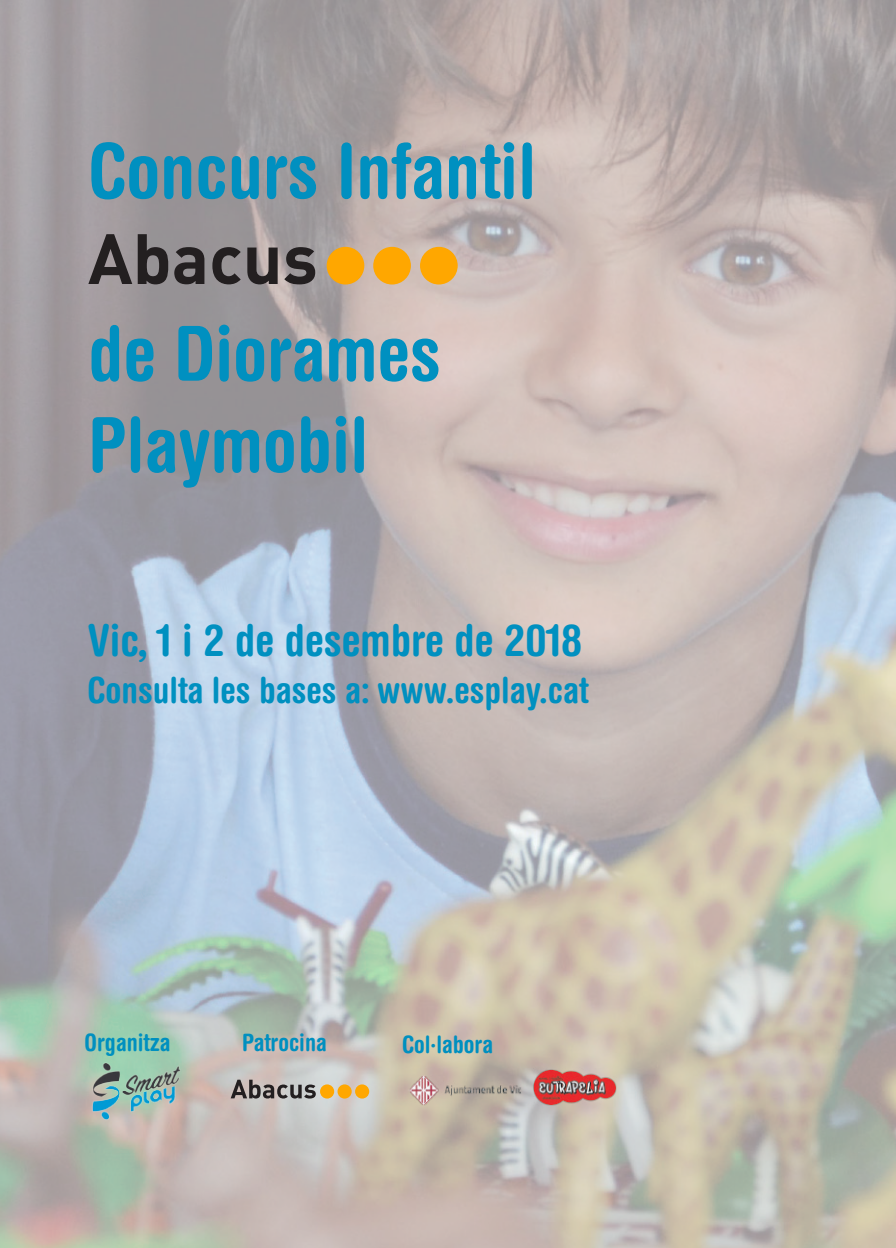
<style>
.page{position:relative;width:896px;height:1248px;background:#fff}
.page>*{position:absolute;margin:0;border:0;box-sizing:border-box;transform-origin:0 0}
.t1{font:700 condensed 76px/91.2px "Helvetica Rounded";color:#0090c0}
.t2{font:700 condensed 44px "Helvetica Rounded";color:#0090c0}
.t3{font:700 condensed 36px "Helvetica Rounded";color:#0090c0}
.t4{font:700 condensed 24px "Helvetica Rounded";color:#0090c0}
</style>
<div class="page">
<img style="left:0;top:0;width:896px;height:1247px">
<svg style="left:88px;top:234px;width:44px;height:50px;background:#696466"></svg>
<svg style="left:138px;top:234px;width:30px;height:50px"></svg>
<svg style="left:174px;top:247px;width:30px;height:37px"></svg>
<svg style="left:212px;top:247px;width:29px;height:37px"></svg>
<svg style="left:247px;top:247px;width:31px;height:37px"></svg>
<svg style="left:284px;top:247px;width:31px;height:37px"></svg>
<div style="left:327px;top:247px;width:37px;height:37px;background:#ffa700;border-radius:50%"></div>
<div style="left:373px;top:247px;width:38px;height:37px;background:#ffa700;border-radius:50%"></div>
<div style="left:420px;top:247px;width:38px;height:37px;background:#ffa700;border-radius:50%"></div>
<img style="left:85px;top:1058px;width:103px;height:64px">
<svg style="left:231px;top:1079px;width:85px;height:19px;background:#898583"></svg>
<div style="left:320px;top:1084px;width:14px;height:14px;background:#ffa700;border-radius:50%"></div>
<div style="left:337px;top:1084px;width:15px;height:14px;background:#ffa700;border-radius:50%"></div>
<div style="left:355px;top:1084px;width:14px;height:14px;background:#ffa700;border-radius:50%"></div>
<img style="left:402px;top:1072px;width:125px;height:35px">
<img style="left:533px;top:1067px;width:86px;height:41px">
<p class="t1" style="left:88px;top:124px;width:449px">Concurs Infantil</p>
<p class="t1" style="left:88px;top:306px;width:354px">de Diorames<br>Playmobil</p>
<p class="t2" style="left:88px;top:613px;width:496px">Vic, 1 i 2 de desembre de 2018</p>
<p class="t3" style="left:87px;top:668px;width:502px">Consulta les bases a: www.esplay.cat</p>
<p class="t4" style="left:85px;top:1027px;width:87px">Organitza</p>
<p class="t4" style="left:242px;top:1027px;width:86px">Patrocina</p>
<p class="t4" style="left:402px;top:1029px;width:92px">Col·labora</p>
</div>
